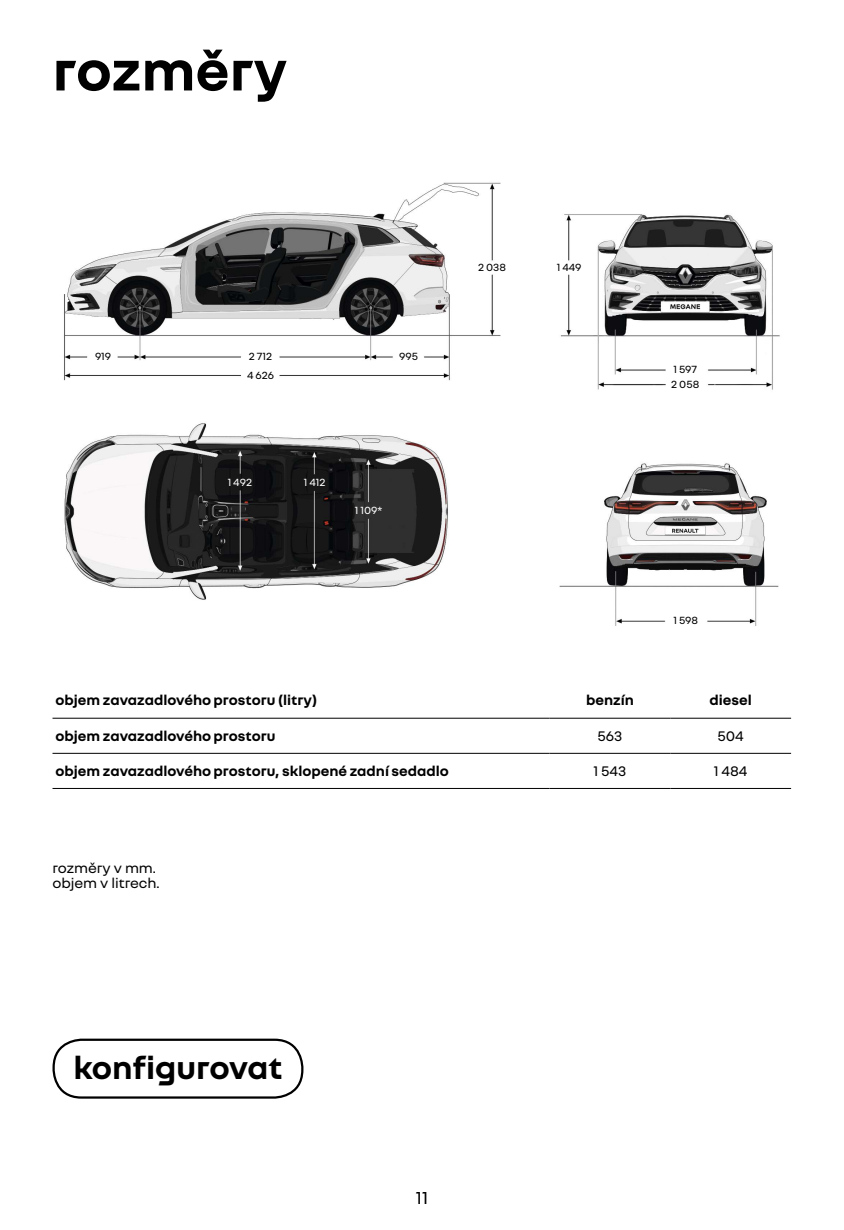
<style>
.page{position:relative;width:844px;height:1230px;background:#fff}
.page>*{position:absolute;margin:0;border:0;box-sizing:border-box;transform-origin:0 0}
._01_Titre{font:700 59.25px "Nouvel R";color:#000}
._01_Texte_Configurez{font:700 33.75px "Nouvel R";color:#000}
._01_Folio_Page{font:18.75px "Nouvel R";color:#000}
._01_Dimension_Texte{font:700 15px "Nouvel R";color:#000}
._01_Dimension_Tetier{font:700 15px "Nouvel R";color:#000}
._01_Texte_Note{font:15px "Nouvel R";letter-spacing:-.005em;color:#000}
._01_Dimension_Texte-2{font:15px "Nouvel R";color:#000}
._01_Chiffre_Noir{font:11.25px "Nouvel R";color:#000}
._01_Chiffre_Blanc{font:11.25px "Nouvel R";color:#fff}
</style>
<div class="page">
<img style="left:559px;top:214px;width:221px;height:412px">
<img style="left:64px;top:182px;width:437px;height:418px">
<div style="left:52px;top:1038px;width:251px;height:60px;border:2px solid #000;border-radius:28px"></div>
<hr style="left:549px;top:718px;width:121px;height:1px;background:#000">
<hr style="left:670px;top:718px;width:121px;height:1px;background:#000">
<hr style="left:549px;top:788px;width:121px;height:1px;background:#000">
<hr style="left:670px;top:788px;width:121px;height:1px;background:#000">
<hr style="left:52px;top:718px;width:497px;height:1px;background:#000">
<hr style="left:52px;top:753px;width:497px;height:1px;background:#000">
<hr style="left:549px;top:753px;width:121px;height:1px;background:#000">
<hr style="left:670px;top:753px;width:121px;height:1px;background:#000">
<hr style="left:52px;top:788px;width:497px;height:1px;background:#000">
<p class="_01_Titre" style="left:52px;top:32px;width:236px">rozměry</p>
<p class="_01_Chiffre_Noir" style="left:95px;top:349px;width:18px">919</p>
<p class="_01_Chiffre_Noir" style="left:249px;top:349px;width:25px">2 712</p>
<p class="_01_Chiffre_Noir" style="left:247px;top:367px;width:29px">4 626</p>
<p class="_01_Chiffre_Noir" style="left:399px;top:349px;width:20px">995</p>
<p class="_01_Chiffre_Blanc" style="left:228px;top:475px;width:26px">1 492</p>
<p class="_01_Chiffre_Blanc" style="left:304px;top:475px;width:23px">1 412</p>
<p class="_01_Chiffre_Blanc" style="left:355px;top:503px;width:29px">1 109*</p>
<p class="_01_Chiffre_Noir" style="left:478px;top:260px;width:29px">2 038</p>
<p class="_01_Chiffre_Noir" style="left:557px;top:260px;width:26px">1 449</p>
<p class="_01_Chiffre_Noir" style="left:673px;top:362px;width:25px">1 597</p>
<p class="_01_Chiffre_Noir" style="left:671px;top:377px;width:30px">2 058</p>
<p class="_01_Chiffre_Noir" style="left:673px;top:612px;width:26px">1 598</p>
<p class="_01_Dimension_Tetier" style="left:56px;top:690px;width:263px">objem zavazadlového prostoru (litry)</p>
<p class="_01_Dimension_Tetier" style="left:586px;top:690px;width:49px">benzín</p>
<p class="_01_Dimension_Tetier" style="left:709px;top:690px;width:44px">diesel</p>
<p class="_01_Dimension_Texte" style="left:56px;top:725px;width:222px">objem zavazadlového prostoru</p>
<p class="_01_Dimension_Texte-2" style="left:597px;top:726px;width:27px">563</p>
<p class="_01_Dimension_Texte-2" style="left:717px;top:726px;width:28px">504</p>
<p class="_01_Dimension_Texte" style="left:56px;top:761px;width:395px">objem zavazadlového prostoru, sklopené zadní sedadlo</p>
<p class="_01_Dimension_Texte-2" style="left:593px;top:761px;width:34px">1 543</p>
<p class="_01_Dimension_Texte-2" style="left:714px;top:761px;width:35px">1 484</p>
<p class="_01_Texte_Note" style="left:52px;top:858px;width:105px">rozměry v mm.</p>
<p class="_01_Texte_Note" style="left:52px;top:873px;width:109px">objem v litrech.</p>
<p class="_01_Texte_Configurez" style="left:74px;top:1046px;width:210px">konfigurovat</p>
<p class="_01_Folio_Page" style="left:416px;top:1185px;width:14px">11</p>
</div>
